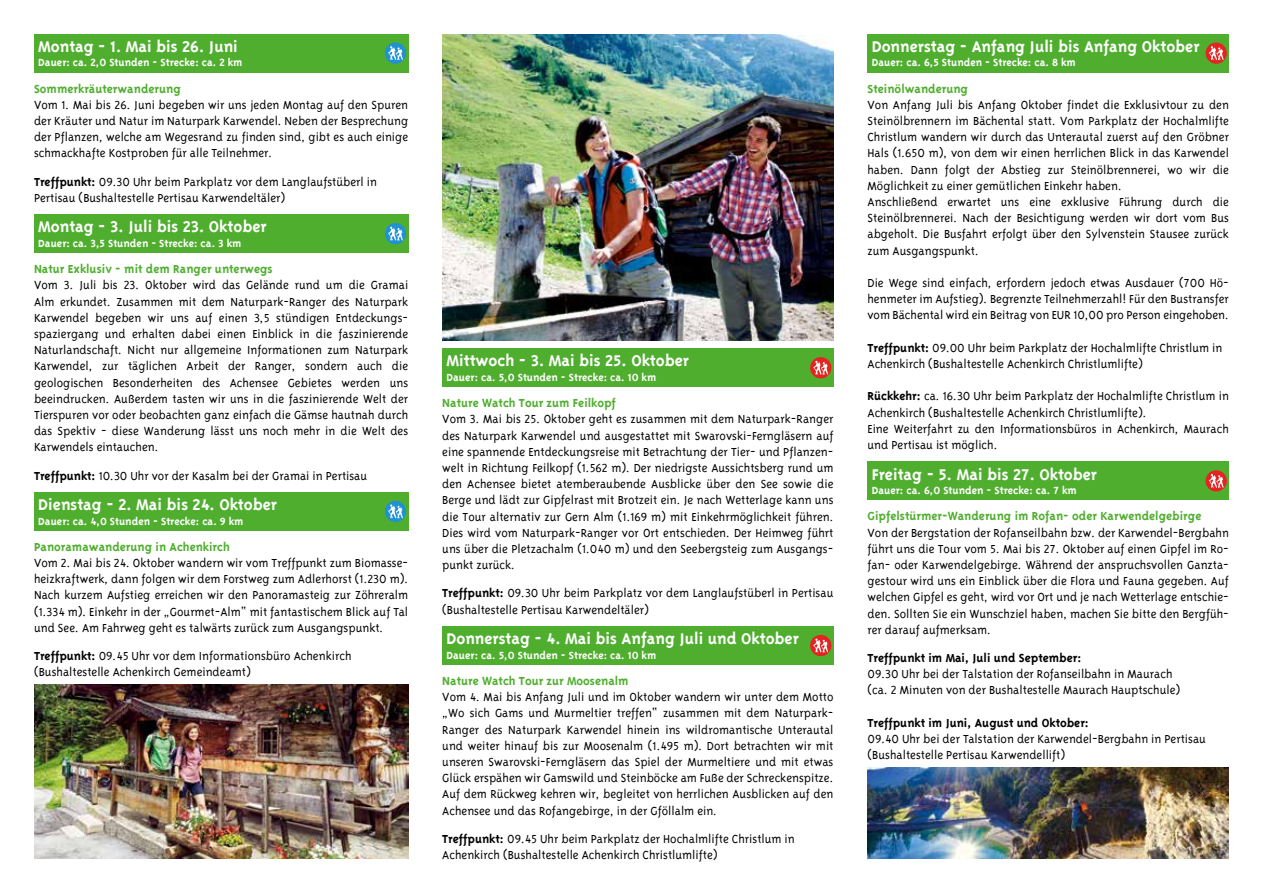
<style>
.page{position:relative;width:1263px;height:893px;background:#fff}
.page>*{position:absolute;margin:0;border:0;box-sizing:border-box;transform-origin:0 0}
.t1{font:18px "Triplex Bold Lining";color:#fff}
.t2{font:13.5px/16.2px "Triplex Light Lining";color:#000}
.t3{font:13.5px "Triplex Bold Lining";color:#50ae2f}
.t4{font:13.5px "Triplex Bold Lining";color:#000}
.t5{font:12px "Triplex Bold Lining";color:#fff}
.s1{font-family:"Triplex Bold Lining"}
</style>
<div class="page">
<img style="left:442px;top:34px;width:391px;height:306px">
<div style="left:442px;top:349px;width:391px;height:38px;background:#50ae2f"></div>
<div style="left:810px;top:357px;width:21px;height:21px;background:#e52321;border-radius:50%"></div>
<svg style="left:813px;top:361px;width:15px;height:14px"></svg>
<div style="left:442px;top:626px;width:391px;height:39px;background:#50ae2f"></div>
<div style="left:810px;top:635px;width:21px;height:21px;background:#e52321;border-radius:50%"></div>
<svg style="left:813px;top:638px;width:15px;height:14px"></svg>
<div style="left:34px;top:34px;width:374px;height:38px;background:#50ae2f"></div>
<div style="left:385px;top:43px;width:21px;height:21px;background:#2092d1;border-radius:50%"></div>
<svg style="left:388px;top:46px;width:15px;height:14px"></svg>
<div style="left:34px;top:215px;width:374px;height:38px;background:#50ae2f"></div>
<div style="left:385px;top:223px;width:21px;height:21px;background:#2092d1;border-radius:50%"></div>
<svg style="left:388px;top:227px;width:15px;height:14px"></svg>
<img style="left:34px;top:685px;width:374px;height:174px">
<div style="left:34px;top:492px;width:374px;height:39px;background:#50ae2f"></div>
<div style="left:385px;top:501px;width:21px;height:21px;background:#2092d1;border-radius:50%"></div>
<svg style="left:388px;top:504px;width:15px;height:14px"></svg>
<img style="left:867px;top:768px;width:362px;height:91px">
<div style="left:867px;top:34px;width:362px;height:38px;background:#50ae2f"></div>
<svg style="left:1205px;top:43px;width:22px;height:21px"></svg>
<svg style="left:1209px;top:46px;width:15px;height:14px"></svg>
<div style="left:867px;top:462px;width:362px;height:38px;background:#50ae2f"></div>
<svg style="left:1205px;top:470px;width:22px;height:22px"></svg>
<svg style="left:1209px;top:474px;width:15px;height:14px"></svg>
<h1 class="t1" style="left:38px;top:36px;width:201px">Montag - 1. Mai bis 26. Juni</h1>
<p class="t5" style="left:38px;top:56px;width:206px">Dauer: ca. 2,0 Stunden - Strecke: ca. 2 km</p>
<p class="t3" style="left:34px;top:81px;width:148px">Sommerkräuterwanderung</p>
<p class="t2" style="left:34px;top:96px;width:376px;text-align:justify">Vom 1. Mai bis 26. Juni begeben wir uns jeden Montag auf den Spuren der Kräuter und Natur im Naturpark Karwendel. Neben der Besprechung der Pflanzen, welche am Wegesrand zu finden sind, gibt es auch einige schmackhafte Kostproben für alle Teilnehmer.</p>
<p class="t2" style="left:34px;top:173px;width:345px"><span class="s1">Treffpunkt:</span> 09.30 Uhr beim Parkplatz vor dem Langlaufstüberl in<br>Pertisau (Bushaltestelle Pertisau Karwendeltäler)</p>
<h1 class="t1" style="left:38px;top:217px;width:230px">Montag - 3. Juli bis 23. Oktober</h1>
<p class="t5" style="left:38px;top:236px;width:205px">Dauer: ca. 3,5 Stunden - Strecke: ca. 3 km</p>
<p class="t3" style="left:34px;top:261px;width:240px">Natur Exklusiv - mit dem Ranger unterwegs</p>
<p class="t2" style="left:34px;top:277px;width:376px;text-align:justify">Vom 3. Juli bis 23. Oktober wird das Gelände rund um die Gramai Alm erkundet. Zusammen mit dem Naturpark-Ranger des Naturpark Karwendel begeben wir uns auf einen 3,5 stündigen Entdeckungs&shy;spaziergang und erhalten dabei einen Einblick in die faszinierende Naturlandschaft. Nicht nur allgemeine Informationen zum Naturpark Karwendel, zur täglichen Arbeit der Ranger, sondern auch die geologischen Besonderheiten des Achensee Gebietes werden uns beeindrucken. Außerdem tasten wir uns in die faszinierende Welt der Tierspuren vor oder beobachten ganz einfach die Gämse hautnah durch das Spektiv - diese Wanderung lässt uns noch mehr in die Welt des Karwendels eintauchen.</p>
<p class="t2" style="left:34px;top:467px;width:335px"><span class="s1">Treffpunkt:</span> 10.30 Uhr vor der Kasalm bei der Gramai in Pertisau</p>
<h1 class="t1" style="left:38px;top:494px;width:240px">Dienstag - 2. Mai bis 24. Oktober</h1>
<p class="t5" style="left:38px;top:514px;width:207px">Dauer: ca. 4,0 Stunden - Strecke: ca. 9 km</p>
<p class="t3" style="left:34px;top:539px;width:197px">Panoramawanderung in Achenkirch</p>
<p class="t2" style="left:34px;top:555px;width:376px;text-align:justify">Vom 2. Mai bis 24. Oktober wandern wir vom Treffpunkt zum Biomasse&shy;heizkraftwerk, dann folgen wir dem Forstweg zum Adlerhorst (1.230 m).<br>Nach kurzem Aufstieg erreichen wir den Panoramasteig zur Zöhreralm (1.334 m). Einkehr in der „Gourmet-Alm“ mit fantastischem Blick auf Tal und See. Am Fahrweg geht es talwärts zurück zum Ausgangspunkt.</p>
<p class="t2" style="left:34px;top:648px;width:319px"><span class="s1">Treffpunkt:</span> 09.45 Uhr vor dem Informationsbüro Achenkirch (Bushaltestelle Achenkirch Gemeindeamt)</p>
<h1 class="t1" style="left:446px;top:351px;width:244px">Mittwoch - 3. Mai bis 25. Oktober</h1>
<p class="t5" style="left:446px;top:370px;width:211px">Dauer: ca. 5,0 Stunden - Strecke: ca. 10 km</p>
<p class="t3" style="left:442px;top:395px;width:175px">Nature Watch Tour zum Feilkopf</p>
<p class="t2" style="left:442px;top:411px;width:393px;text-align:justify">Vom 3. Mai bis 25. Oktober geht es zusammen mit dem Naturpark-Ranger des Naturpark Karwendel und ausgestattet mit Swarovski-Ferngläsern auf eine spannende Entdeckungsreise mit Betrachtung der Tier- und Pflanzen&shy;welt in Richtung Feilkopf (1.562 m). Der niedrigste Aussichtsberg rund um den Achensee bietet atemberaubende Ausblicke über den See sowie die Berge und lädt zur Gipfelrast mit Brotzeit ein. Je nach Wetterlage kann uns die Tour alternativ zur Gern Alm (1.169 m) mit Einkehrmöglichkeit führen.<br>Dies wird vom Naturpark-Ranger vor Ort entschieden. Der Heimweg führt uns über die Pletzachalm (1.040 m) und den Seebergsteig zum Ausgangs&shy;punkt zurück.</p>
<p class="t2" style="left:442px;top:585px;width:393px"><span class="s1">Treffpunkt:</span> 09.30 Uhr beim Parkplatz vor dem Langlaufstüberl in Pertisau (Bushaltestelle Pertisau Karwendeltäler)</p>
<h1 class="t1" style="left:446px;top:628px;width:354px">Donnerstag - 4. Mai bis Anfang Juli und Oktober</h1>
<p class="t5" style="left:446px;top:648px;width:211px">Dauer: ca. 5,0 Stunden - Strecke: ca. 10 km</p>
<p class="t3" style="left:442px;top:673px;width:188px">Nature Watch Tour zur Moosenalm</p>
<p class="t2" style="left:442px;top:689px;width:393px;text-align:justify">Vom 4. Mai bis Anfang Juli und im Oktober wandern wir unter dem Motto „Wo sich Gams und Murmeltier treffen“ zusammen mit dem Naturpark-Ranger des Naturpark Karwendel hinein ins wildromantische Unterautal und weiter hinauf bis zur Moosenalm (1.495 m). Dort betrachten wir mit unseren Swarovski-Ferngläsern das Spiel der Murmeltiere und mit etwas Glück erspähen wir Gamswild und Steinböcke am Fuße der Schreckenspitze.<br>Auf dem Rückweg kehren wir, begleitet von herrlichen Ausblicken auf den Achensee und das Rofangebirge, in der Gföllalm ein.</p>
<p class="t2" style="left:442px;top:830px;width:354px"><span class="s1">Treffpunkt:</span> 09.45 Uhr beim Parkplatz der Hochalmlifte Christlum in<br>Achenkirch (Bushaltestelle Achenkirch Christlumlifte)</p>
<h1 class="t1" style="left:872px;top:36px;width:329px">Donnerstag - Anfang Juli bis Anfang Oktober</h1>
<p class="t5" style="left:872px;top:56px;width:206px">Dauer: ca. 6,5 Stunden - Strecke: ca. 8 km</p>
<p class="t3" style="left:867px;top:81px;width:102px">Steinölwanderung</p>
<p class="t2" style="left:867px;top:96px;width:363px">Von Anfang Juli bis Anfang Oktober findet die Exklusivtour zu den Steinölbrennern im Bächental statt. Vom Parkplatz der Hochalmlifte Christlum wandern wir durch das Unterautal zuerst auf den Gröbner Hals (1.650 m), von dem wir einen herrlichen Blick in das Karwendel haben. Dann folgt der Abstieg zur Steinölbrennerei, wo wir die Möglichkeit zu einer gemütlichen Einkehr haben.<br>Anschließend erwartet uns eine exklusive Führung durch die Steinölbrennerei. Nach der Besichtigung werden wir dort vom Bus abgeholt. Die Busfahrt erfolgt über den Sylvenstein Stausee zurück zum Ausgangspunkt.</p>
<p class="t2" style="left:867px;top:275px;width:363px;text-align:justify">Die Wege sind einfach, erfordern jedoch etwas Ausdauer (700 Hö&shy;henmeter im Aufstieg). Begrenzte Teilnehmerzahl! Für den Bustransfer vom Bächental wird ein Beitrag von EUR 10,00 pro Person eingehoben.</p>
<p class="t2" style="left:867px;top:339px;width:356px"><span class="s1">Treffpunkt:</span> 09.00 Uhr beim Parkplatz der Hochalmlifte Christlum in<br>Achenkirch (Bushaltestelle Achenkirch Christlumlifte)</p>
<p class="t2" style="left:867px;top:388px;width:363px"><span class="s1">Rückkehr:</span> ca. 16.30 Uhr beim Parkplatz der Hochalmlifte Christlum in Achenkirch (Bushaltestelle Achenkirch Christlumlifte).<br>Eine Weiterfahrt zu den Informationsbüros in Achenkirch, Maurach und Pertisau ist möglich.</p>
<h1 class="t1" style="left:872px;top:464px;width:227px">Freitag - 5. Mai bis 27. Oktober</h1>
<p class="t5" style="left:872px;top:484px;width:207px">Dauer: ca. 6,0 Stunden - Strecke: ca. 7 km</p>
<p class="t3" style="left:867px;top:509px;width:335px">Gipfelstürmer-Wanderung im Rofan- oder Karwendelgebirge</p>
<p class="t2" style="left:867px;top:524px;width:363px;text-align:justify">Von der Bergstation der Rofanseilbahn bzw. der Karwendel-Bergbahn führt uns die Tour vom 5. Mai bis 27. Oktober auf einen Gipfel im Ro&shy;fan- oder Karwendelgebirge. Während der anspruchsvollen Ganzta&shy;gestour wird uns ein Einblick über die Flora und Fauna gegeben. Auf welchen Gipfel es geht, wird vor Ort und je nach Wetterlage entschie&shy;den. Sollten Sie ein Wunschziel haben, machen Sie bitte den Bergfüh&shy;rer darauf aufmerksam.</p>
<p class="t4" style="left:867px;top:650px;width:215px">Treffpunkt im Mai, Juli und September:</p>
<p class="t2" style="left:867px;top:666px;width:314px">09.30 Uhr bei der Talstation der Rofanseilbahn in Maurach (ca. 2 Minuten von der Bushaltestelle Maurach Hauptschule)</p>
<p class="t4" style="left:867px;top:715px;width:223px">Treffpunkt im Juni, August und Oktober:</p>
<p class="t2" style="left:867px;top:731px;width:340px">09.40 Uhr bei der Talstation der Karwendel-Bergbahn in Pertisau (Bushaltestelle Pertisau Karwendellift)</p>
</div>
